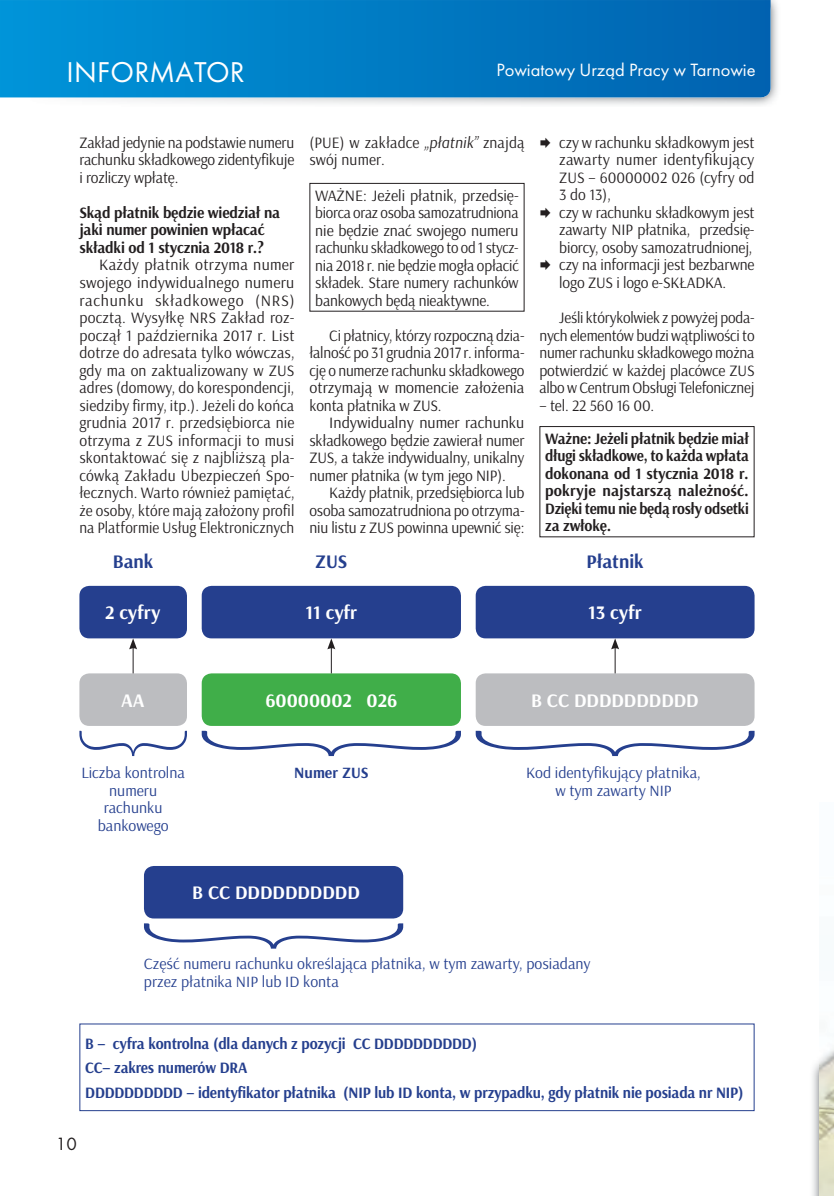
<style>
.page{position:relative;width:834px;height:1196px;background:#fff}
.page>*{position:absolute;margin:0;border:0;box-sizing:border-box;transform-origin:0 0}
.t1{font:29.75px "Futura";letter-spacing:.01em;color:#fff}
.t2{font:700 19.25px "Arsenal";color:#fff}
.t3{font:700 19.25px "Arsenal";color:#253f8e}
.t4{font:18.38px "Futura";color:#fff}
.t5{font:18.38px "Futura";color:#231f20}
.t6{font:15.92px/17.5px "Arsenal";letter-spacing:-.01em;color:#231f20;text-align:justify}
.t7{font:15.92px/17.5px "Arsenal";letter-spacing:-.01em;color:#231f20;text-align:justify;scale:.95 1}
.t8{font:700 15.92px/24.5px "Arsenal";letter-spacing:-.01em;color:#253f8e;scale:.96 1}
.t9{font:700 15.92px/17.5px "Arsenal";letter-spacing:-.01em;color:#231f20;text-align:justify;scale:.96 1}
.t10{font:15.92px/17.5px "Arsenal";letter-spacing:-.01em;color:#231f20;text-align:justify;scale:.96 1}
.t11{font:700 15.92px/17.5px "Arsenal";letter-spacing:-.01em;color:#231f20}
.t12{font:15.92px/17.5px "Arsenal";letter-spacing:.01em;color:#231f20}
.t13{font:15.75px/17.5px "Arsenal";color:#253f8e;text-align:center}
.t14{font:700 15.75px "Arsenal";color:#253f8e}
.s1{font-style:italic}
</style>
<div class="page">
<div style="left:309px;top:183px;width:215px;height:128px;border:1px solid #231f20"></div>
<div style="left:539px;top:426px;width:215px;height:111px;border:1px solid #231f20"></div>
<div style="left:79px;top:586px;width:108px;height:52px;background:#253f8e;border-radius:10px"></div>
<div style="left:79px;top:673px;width:108px;height:53px;background:#bcbdc0;border-radius:10px"></div>
<div style="left:202px;top:586px;width:259px;height:52px;background:#253f8e;border-radius:10px"></div>
<div style="left:144px;top:866px;width:259px;height:52px;background:#253f8e;border-radius:10px"></div>
<div style="left:202px;top:673px;width:259px;height:53px;background:#40ae49;border-radius:10px"></div>
<div style="left:475px;top:586px;width:279px;height:52px;background:#253f8e;border-radius:10px"></div>
<div style="left:475px;top:673px;width:279px;height:53px;background:#bcbdc0;border-radius:10px"></div>
<svg style="left:79px;top:731px;width:108px;height:25px"></svg>
<svg style="left:202px;top:731px;width:259px;height:25px"></svg>
<svg style="left:144px;top:923px;width:259px;height:25px"></svg>
<svg style="left:475px;top:731px;width:279px;height:25px"></svg>
<div style="left:79px;top:1023px;width:675px;height:88px;border:1px solid #253f8e"></div>
<svg style="left:129px;top:638px;width:8px;height:35px"></svg>
<svg style="left:327px;top:638px;width:8px;height:35px"></svg>
<svg style="left:611px;top:638px;width:8px;height:35px"></svg>
<img style="left:812px;top:1062px;width:7px;height:134px">
<img style="left:819px;top:1049px;width:14px;height:147px">
<img style="left:0;top:0;width:778px;height:105px">
<svg style="left:0;top:0;width:770px;height:97px;background:#007bc3"></svg>
<h1 class="t1" style="left:66px;top:54px;width:180px">INFORMATOR</h1>
<p class="t4" style="left:496px;top:59px;width:261px">Powiatowy Urząd Pracy w Tarnowie</p>
<p class="t10" style="left:79px;top:134px;width:225px">Zakład jedynie na podstawie numeru rachunku składkowego zidentyfikuje i rozliczy wpłatę.</p>
<p class="t11" style="left:79px;top:204px;width:202px">Skąd płatnik będzie wiedział na jaki numer powinien wpłacać składki od 1 stycznia 2018 r.?</p>
<p class="t6" style="left:79px;top:256px;width:217px;text-indent:20px">Każdy płatnik otrzyma numer swojego indywidualnego numeru rachunku składkowego (NRS) pocztą. Wysyłkę NRS Zakład roz&shy;począł 1 października 2017 r. List dotrze do adresata tylko wówczas, gdy ma on zaktualizowany w ZUS adres (domowy, do korespondencji, siedziby firmy, itp.). Jeżeli do końca grudnia 2017 r. przedsiębiorca nie otrzyma z ZUS informacji to musi skontaktować się z najbliższą pla&shy;cówką Zakładu Ubezpieczeń Spo&shy;łecznych. Warto również pamiętać, że osoby, które mają założony profil na Platformie Usług Elektronicznych</p>
<p class="t3" style="left:113px;top:550px;width:42px">Bank</p>
<p class="t12" style="left:309px;top:134px;width:216px">(PUE) w zakładce <span class="s1">„płatnik”</span> znajdą swój numer.</p>
<p class="t6" style="left:315px;top:187px;width:205px">WAŻNE: Jeżeli płatnik, przedsię&shy;biorca oraz osoba samozatrudniona nie będzie znać swojego numeru rachunku składkowego to od 1 stycz&shy;nia 2018 r. nie będzie mogła opłacić składek. Stare numery rachunków bankowych będą nieaktywne.</p>
<p class="t7" style="left:309px;top:326px;width:228px;text-indent:20px">Ci płatnicy, którzy rozpoczną dzia&shy;łalność po 31 grudnia 2017 r. informa&shy;cję o numerze rachunku składkowego otrzymają w momencie założenia konta płatnika w ZUS.</p>
<p class="t6" style="left:309px;top:414px;width:216px;text-indent:20px">Indywidualny numer rachunku składkowego będzie zawierał numer ZUS, a także indywidualny, unikalny numer płatnika (w tym jego NIP).</p>
<p class="t6" style="left:309px;top:484px;width:216px;text-indent:20px">Każdy płatnik, przedsiębiorca lub osoba samozatrudniona po otrzyma&shy;niu listu z ZUS powinna upewnić się:</p>
<p class="t6" style="left:559px;top:134px;width:197px;text-align:left">czy w rachunku składkowym jest zawarty numer identyfikujący<br>ZUS – 60000002 026 (cyfry od<br>3 do 13),<br>czy w rachunku składkowym jest zawarty NIP płatnika, przedsię&shy;biorcy, osoby samozatrudnionej, czy na informacji jest bezbarwne logo ZUS i logo e-SKŁADKA.</p>
<p class="t7" style="left:539px;top:309px;width:228px;text-indent:20px">Jeśli którykolwiek z powyżej poda&shy;nych elementów budzi wątpliwości to numer rachunku składkowego można potwierdzić w każdej placówce ZUS albo w Centrum Obsługi Telefonicznej</p>
<p class="t6" style="left:539px;top:396px;width:116px">– tel. 22 560 16 00.</p>
<p class="t9" style="left:545px;top:430px;width:213px">Ważne: Jeżeli płatnik będzie miał długi składkowe, to każda wpłata dokonana od 1 stycznia 2018 r. pokryje najstarszą należność.<br>Dzięki temu nie będą rosły odsetki za zwłokę.</p>
<p class="t3" style="left:315px;top:550px;width:34px">ZUS</p>
<p class="t3" style="left:586px;top:550px;width:59px">Płatnik</p>
<p class="t2" style="left:105px;top:601px;width:57px">2 cyfry</p>
<p class="t2" style="left:305px;top:601px;width:53px">11 cyfr</p>
<p class="t2" style="left:588px;top:601px;width:55px">13 cyfr</p>
<p class="t2" style="left:121px;top:688px;width:25px">AA</p>
<p class="t2" style="left:265px;top:688px;width:133px">60000002 026</p>
<p class="t2" style="left:531px;top:688px;width:169px">B CC DDDDDDDDDD</p>
<p class="t13" style="left:81px;top:764px;width:105px">Liczba kontrolna numeru rachunku bankowego</p>
<p class="t14" style="left:294px;top:763px;width:76px">Numer ZUS</p>
<p class="t13" style="left:526px;top:764px;width:176px">Kod identyfikujący płatnika, w tym zawarty NIP</p>
<p class="t2" style="left:192px;top:881px;width:169px">B CC DDDDDDDDDD</p>
<p class="t13" style="left:144px;top:955px;width:448px;text-align:left">Część numeru rachunku określająca płatnika, w tym zawarty, posiadany przez płatnika NIP lub ID konta</p>
<p class="t8" style="left:85px;top:1031px;width:687px">B – cyfra kontrolna (dla danych z pozycji CC DDDDDDDDDD)<br>CC– zakres numerów DRA<br>DDDDDDDDDD – identyfikator płatnika (NIP lub ID konta, w przypadku, gdy płatnik nie posiada nr NIP)</p>
<p class="t5" style="left:56px;top:1132px;width:22px">10</p>
</div>
